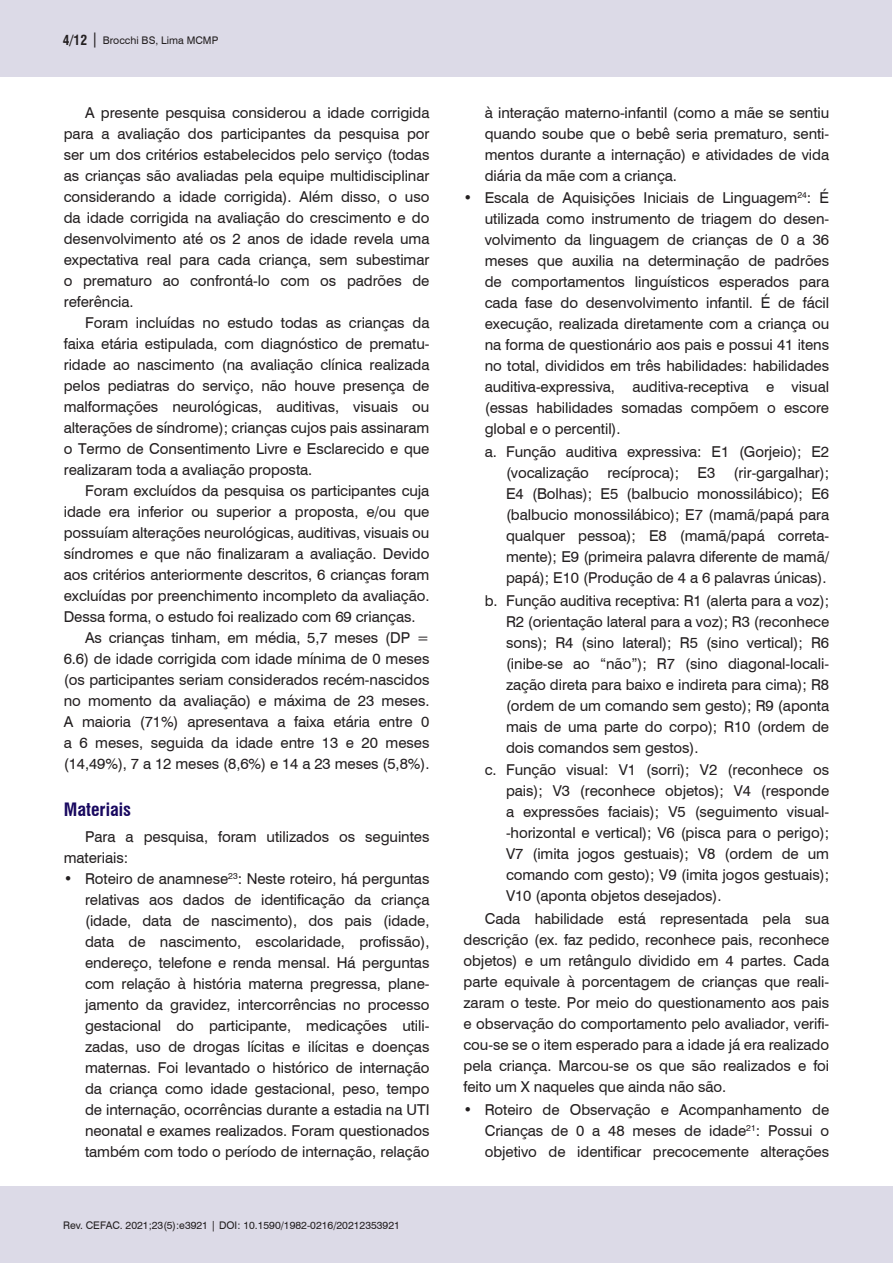
<style>
.page{position:relative;width:893px;height:1263px;background:#fff}
.page>*{position:absolute;margin:0;border:0;box-sizing:border-box;transform-origin:0 0}
.Nivel_2{font:700 condensed 18px "Swiss 721 BT";color:#18085f}
.Corpo_do_texto{font:15px/21px "Swiss 721 BT";letter-spacing:-.005em;color:#231f20;text-align:justify}
.Bullet__a{font:15px/21px "Swiss 721 BT";letter-spacing:-.005em;color:#231f20;text-align:justify}
.t1{font:10.5px "Swiss 721 BT";color:#231f20}
.s1{font-weight:700;font-stretch:condensed;font-size:13.5px}
.s2{font-size:15px}
</style>
<div class="page">
<div style="left:0;top:1186px;width:892px;height:77px;background:#dcdae7"></div>
<div style="left:0;top:0;width:892px;height:77px;background:#dcdae7"></div>
<p class="t1" style="left:63px;top:34px;width:157px"><span class="s1">4/12</span> <span class="s2">|</span> Brocchi BS, Lima MCMP</p>
<p class="Corpo_do_texto" style="left:64px;top:102px;width:367px;text-indent:21px">A presente pesquisa considerou a idade corrigida para a avaliação dos participantes da pesquisa por ser um dos critérios estabelecidos pelo serviço (todas as crianças são avaliadas pela equipe multidisciplinar considerando a idade corrigida). Além disso, o uso da idade corrigida na avaliação do crescimento e do desenvolvimento até os 2 anos de idade revela uma expectativa real para cada criança, sem subestimar o prematuro ao confrontá-lo com os padrões de referência.</p>
<p class="Corpo_do_texto" style="left:64px;top:312px;width:367px;text-indent:21px">Foram incluídas no estudo todas as crianças da faixa etária estipulada, com diagnóstico de prematu&shy;ridade ao nascimento (na avaliação clínica realizada pelos pediatras do serviço, não houve presença de malformações neurológicas, auditivas, visuais ou alterações de síndrome); crianças cujos pais assinaram o Termo de Consentimento Livre e Esclarecido e que realizaram toda a avaliação proposta.</p>
<p class="Corpo_do_texto" style="left:64px;top:480px;width:367px;text-indent:21px">Foram excluídos da pesquisa os participantes cuja idade era inferior ou superior a proposta, e/ou que possuíam alterações neurológicas, auditivas, visuais ou síndromes e que não finalizaram a avaliação. Devido aos critérios anteriormente descritos, 6 crianças foram excluídas por preenchimento incompleto da avaliação.<br>Dessa forma, o estudo foi realizado com 69 crianças.</p>
<p class="Corpo_do_texto" style="left:64px;top:627px;width:367px;text-indent:21px">As crianças tinham, em média, 5,7 meses (DP = 6.6) de idade corrigida com idade mínima de 0 meses (os participantes seriam considerados recém-nascidos no momento da avaliação) e máxima de 23 meses.<br>A maioria (71%) apresentava a faixa etária entre 0 a 6 meses, seguida da idade entre 13 e 20 meses (14,49%), 7 a 12 meses (8,6%) e 14 a 23 meses (5,8%).</p>
<p class="Nivel_2" style="left:64px;top:799px;width:69px">Materiais</p>
<p class="Corpo_do_texto" style="left:64px;top:826px;width:367px;text-indent:21px">Para a pesquisa, foram utilizados os seguintes materiais:</p>
<p class="Corpo_do_texto" style="left:85px;top:868px;width:346px;text-indent:-21px">• Roteiro de anamnese<sup>23</sup>: Neste roteiro, há perguntas relativas aos dados de identificação da criança (idade, data de nascimento), dos pais (idade, data de nascimento, escolaridade, profissão), endereço, telefone e renda mensal. Há perguntas com relação à história materna pregressa, plane&shy;jamento da gravidez, intercorrências no processo gestacional do participante, medicações utili&shy;zadas, uso de drogas lícitas e ilícitas e doenças maternas. Foi levantado o histórico de internação da criança como idade gestacional, peso, tempo de internação, ocorrências durante a estadia na UTI neonatal e exames realizados. Foram questionados também com todo o período de internação, relação</p>
<p class="t1" style="left:63px;top:1218px;width:338px">Rev. CEFAC. 2021;23(5):e3921 | DOI: 10.1590/1982-0216/20212353921</p>
<p class="Corpo_do_texto" style="left:485px;top:102px;width:346px">à interação materno-infantil (como a mãe se sentiu quando soube que o bebê seria prematuro, senti&shy;mentos durante a internação) e atividades de vida diária da mãe com a criança.</p>
<p class="Corpo_do_texto" style="left:485px;top:187px;width:346px;text-indent:-21px">• Escala de Aquisições Iniciais de Linguagem<sup>24</sup>: É utilizada como instrumento de triagem do desen&shy;volvimento da linguagem de crianças de 0 a 36 meses que auxilia na determinação de padrões de comportamentos linguísticos esperados para cada fase do desenvolvimento infantil. É de fácil execução, realizada diretamente com a criança ou na forma de questionário aos pais e possui 41 itens no total, divididos em três habilidades: habilidades auditiva-expressiva, auditiva-receptiva e visual (essas habilidades somadas compõem o escore global e o percentil).</p>
<p class="Bullet__a" style="left:506px;top:441px;width:325px;text-indent:-21px">a. Função auditiva expressiva: E1 (Gorjeio); E2 (vocalização recíproca); E3 (rir-gargalhar); E4 (Bolhas); E5 (balbucio monossilábico); E6 (balbucio monossilábico); E7 (mamã/papá para qualquer pessoa); E8 (mamã/papá correta&shy;mente); E9 (primeira palavra diferente de mamã/ papá); E10 (Produção de 4 a 6 palavras únicas).</p>
<p class="Bullet__a" style="left:506px;top:590px;width:325px;text-indent:-21px">b. Função auditiva receptiva: R1 (alerta para a voz); R2 (orientação lateral para a voz); R3 (reconhece sons); R4 (sino lateral); R5 (sino vertical); R6 (inibe-se ao “não”); R7 (sino diagonal-locali&shy;zação direta para baixo e indireta para cima); R8 (ordem de um comando sem gesto); R9 (aponta mais de uma parte do corpo); R10 (ordem de dois comandos sem gestos).</p>
<p class="Bullet__a" style="left:506px;top:759px;width:325px;text-indent:-21px">c. Função visual: V1 (sorri); V2 (reconhece os pais); V3 (reconhece objetos); V4 (responde a expressões faciais); V5 (seguimento visual--horizontal e vertical); V6 (pisca para o perigo); V7 (imita jogos gestuais); V8 (ordem de um comando com gesto); V9 (imita jogos gestuais); V10 (aponta objetos desejados).</p>
<p class="Corpo_do_texto" style="left:463px;top:908px;width:367px;text-indent:21px">Cada habilidade está representada pela sua descrição (ex. faz pedido, reconhece pais, reconhece objetos) e um retângulo dividido em 4 partes. Cada parte equivale à porcentagem de crianças que reali&shy;zaram o teste. Por meio do questionamento aos pais e observação do comportamento pelo avaliador, verifi&shy;cou-se se o item esperado para a idade já era realizado pela criança. Marcou-se os que são realizados e foi feito um X naqueles que ainda não são.</p>
<p class="Corpo_do_texto" style="left:485px;top:1099px;width:346px;text-indent:-21px">• Roteiro de Observação e Acompanhamento de Crianças de 0 a 48 meses de idade<sup>21</sup>: Possui o objetivo de identificar precocemente alterações</p>
</div>
